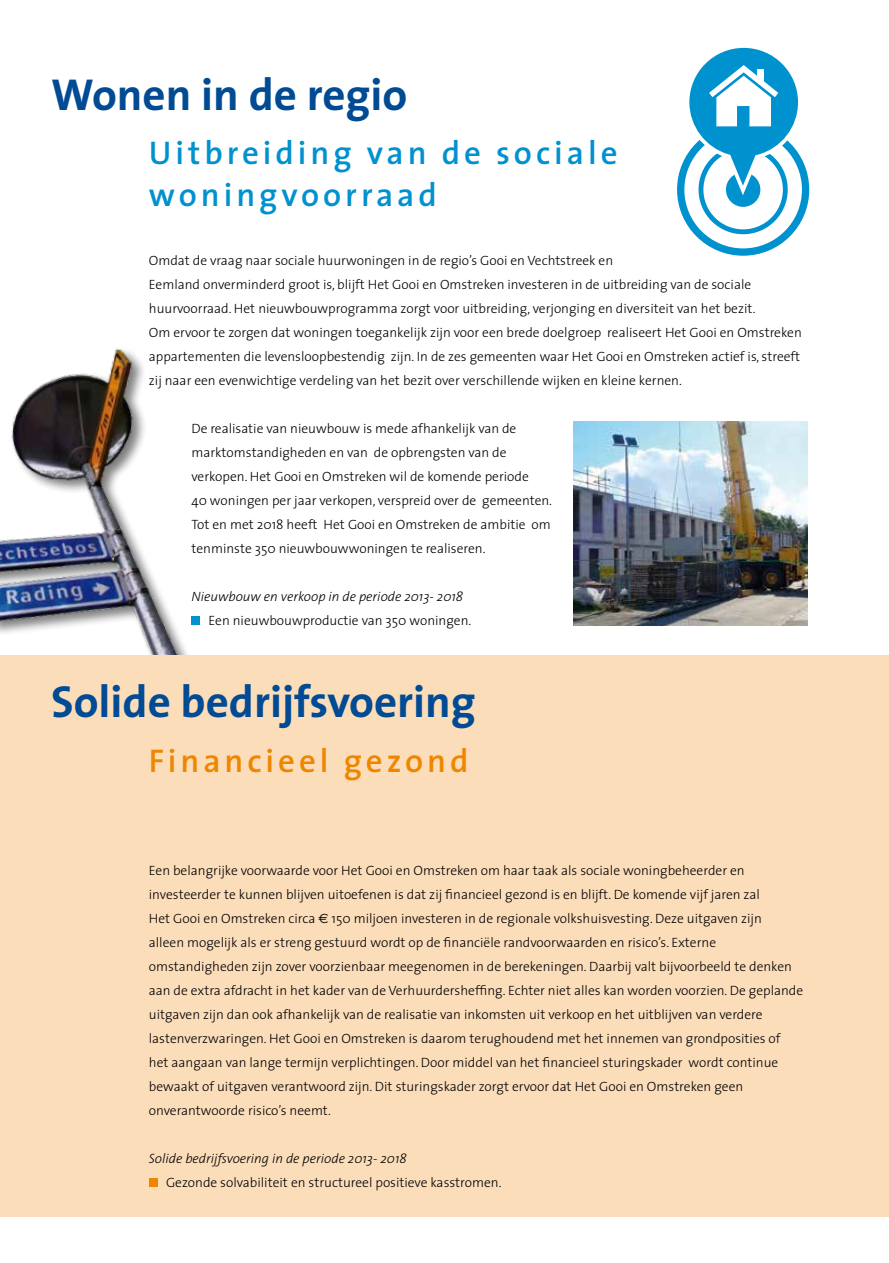
<style>
.page{position:relative;width:889px;height:1263px;background:#fff}
.page>*{position:absolute;margin:0;border:0;box-sizing:border-box;transform-origin:0 0}
.t1{font:700 45px "The Sans";color:#004b93}
.t2{font:600 33px/42px "The Sans";letter-spacing:.12em;color:#0091cf}
.t3{font:600 33px "The Sans";letter-spacing:.12em;color:#ef8600}
.t4{font:300 13.5px/24px "The Sans";color:#000}
.t5{font:italic 300 13.5px "The Sans";color:#000}
.s1{font-family:"Euro Sans";font-weight:400}
</style>
<div class="page">
<hr style="left:0;top:43px;width:1px;height:612px;background:#edf3d9">
<img style="left:0;top:326px;width:187px;height:329px">
<div style="left:726px;top:172px;width:34px;height:35px;background:#0091cf;border-radius:50%"></div>
<div style="left:677px;top:124px;width:132px;height:132px;border:7px solid #0091cf;border-radius:50%"></div>
<div style="left:698px;top:145px;width:89px;height:89px;border:5px solid #0091cf;border-radius:50%"></div>
<svg style="left:685px;top:47px;width:116px;height:148px"></svg>
<div style="left:757px;top:69px;width:6px;height:12px;background:#fff"></div>
<div style="left:0;top:655px;width:889px;height:561px;background:#fcddba"></div>
<div style="left:191px;top:616px;width:9px;height:9px;background:#0091cf"></div>
<div style="left:149px;top:1179px;width:8px;height:8px;background:#ef8600"></div>
<img style="left:573px;top:421px;width:234px;height:204px">
<h1 class="t1" style="left:51px;top:57px;width:358px">Wonen in de regio</h1>
<h2 class="t2" style="left:149px;top:131px;width:470px">Uitbreiding van de sociale woningvoorraad</h2>
<p class="t4" style="left:149px;top:248px;width:654px">Omdat de vraag naar sociale huurwoningen in de regio’s Gooi en Vechtstreek en<br>Eemland onverminderd groot is, blijft Het Gooi en Omstreken investeren in de uitbreiding van de sociale huurvoorraad. Het nieuwbouwprogramma zorgt voor uitbreiding, verjonging en diversiteit van het bezit.<br>Om ervoor te zorgen dat woningen toegankelijk zijn voor een brede doelgroep realiseert Het Gooi en Omstreken appartementen die levensloopbestendig zijn. In de zes gemeenten waar Het Gooi en Omstreken actief is, streeft zij naar een evenwichtige verdeling van het bezit over verschillende wijken en kleine kernen.</p>
<p class="t4" style="left:191px;top:416px;width:362px">De realisatie van nieuwbouw is mede afhankelijk van de marktomstandigheden en van de opbrengsten van de verkopen. Het Gooi en Omstreken wil de komende periode<br>40 woningen per jaar verkopen, verspreid over de gemeenten.<br>Tot en met 2018 heeft Het Gooi en Omstreken de ambitie om tenminste 350 nieuwbouwwoningen te realiseren.</p>
<p class="t5" style="left:191px;top:585px;width:273px">Nieuwbouw en verkoop in de periode 2013- 2018</p>
<p class="t4" style="left:208px;top:608px;width:264px">Een nieuwbouwproductie van 350 woningen.</p>
<h1 class="t1" style="left:51px;top:664px;width:426px">Solide bedrijfsvoering</h1>
<h2 class="t3" style="left:149px;top:734px;width:321px">Financieel gezond</h2>
<p class="t4" style="left:149px;top:858px;width:656px">Een belangrijke voorwaarde voor Het Gooi en Omstreken om haar taak als sociale woningbeheerder en investeerder te kunnen blijven uitoefenen is dat zij financieel gezond is en blijft. De komende vijf jaren zal<br>Het Gooi en Omstreken circa <span class="s1">€</span> 150 miljoen investeren in de regionale volkshuisvesting. Deze uitgaven zijn<br>alleen mogelijk als er streng gestuurd wordt op de financiële randvoorwaarden en risico’s. Externe omstandigheden zijn zover voorzienbaar meegenomen in de berekeningen. Daarbij valt bijvoorbeeld te denken aan de extra afdracht in het kader van de Verhuurdersheffing. Echter niet alles kan worden voorzien. De geplande uitgaven zijn dan ook afhankelijk van de realisatie van inkomsten uit verkoop en het uitblijven van verdere lastenverzwaringen. Het Gooi en Omstreken is daarom terughoudend met het innemen van grondposities of het aangaan van lange termijn verplichtingen. Door middel van het financieel sturingskader wordt continue bewaakt of uitgaven verantwoord zijn. Dit sturingskader zorgt ervoor dat Het Gooi en Omstreken geen onverantwoorde risico’s neemt.</p>
<p class="t5" style="left:149px;top:1148px;width:259px">Solide bedrijfsvoering in de periode 2013- 2018</p>
<p class="t4" style="left:166px;top:1170px;width:337px">Gezonde solvabiliteit en structureel positieve kasstromen.</p>
</div>
